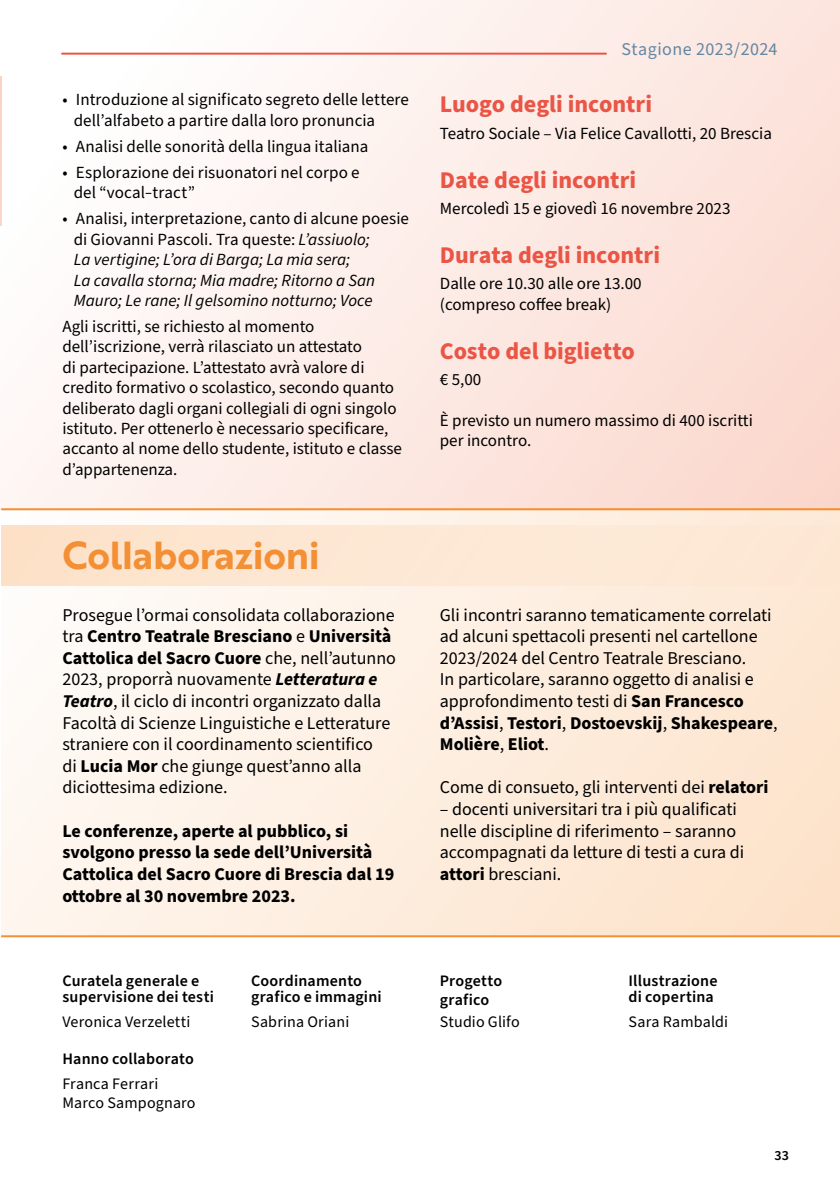
<style>
.page{position:relative;width:840px;height:1191px;background:#fff}
.page>*{position:absolute;margin:0;border:0;box-sizing:border-box;transform-origin:0 0}
.t1{font:38px "Brother 1816 Bold";letter-spacing:-.005em;color:#f39035}
.t2{font:700 24px "Source Sans Pro";color:#ea5546}
.t3{font:18px/21.6px "Source Sans Pro";color:#000}
.t4{font:700 18px/21.6px "Source Sans Pro";color:#000}
.t5{font:18px "Source Sans Pro";letter-spacing:.025em;color:#6595b8}
.t6{font:17px/20.4px "Source Sans Pro";color:#000}
.t7{font:italic 17px/20.4px "Source Sans Pro";color:#000}
.t8{font:600 16px/16px "Source Sans Pro";letter-spacing:.01em;color:#000}
.t9{font:16px/19.2px "Source Sans Pro";letter-spacing:.01em;color:#000}
.t10{font:600 14px "Source Sans Pro";color:#000}
.s1{font-style:normal}
.s2{font-weight:700}
.s3{font-weight:700;font-style:italic}
</style>
<div class="page">
<div style="left:1px;top:508px;width:838px;height:427px;background:linear-gradient(to right,#fef9f5,#fde4cd)"></div>
<div style="left:1px;top:525px;width:838px;height:60px;background:#fde8d4"></div>
<div style="left:0;top:0;width:839px;height:509px;background:linear-gradient(to right,#fefdfd,#fbddd4)"></div>
<hr style="left:62px;top:53px;width:543px;height:2px;background:#ea5546">
<hr style="left:1px;top:508px;width:838px;height:2px;background:#f39035">
<hr style="left:1px;top:935px;width:838px;height:2px;background:#f39035">
<p class="t6" style="left:74px;top:90px;width:336px;text-indent:-11px">• Introduzione al significato segreto delle lettere dell’alfabeto a partire dalla loro pronuncia</p>
<p class="t6" style="left:62px;top:136px;width:307px">• Analisi delle sonorità della lingua italiana</p>
<p class="t6" style="left:74px;top:163px;width:287px;text-indent:-11px">• Esplorazione dei risuonatori nel corpo e del “vocal–tract”</p>
<p class="t7" style="left:74px;top:209px;width:336px;text-indent:-11px"><span class="s1">• Analisi, interpretazione, canto di alcune poesie di Giovanni Pascoli. Tra queste:</span> L’assiuolo;<br>La vertigine; L’ora di Barga; La mia sera;<br>La cavalla storna; Mia madre; Ritorno a San Mauro; Le rane; Il gelsomino notturno; Voce</p>
<p class="t6" style="left:62px;top:317px;width:341px">Agli iscritti, se richiesto al momento dell’iscrizione, verrà rilasciato un attestato<br>di partecipazione. L’attestato avrà valore di credito formativo o scolastico, secondo quanto deliberato dagli organi collegiali di ogni singolo istituto. Per ottenerlo è necessario specificare, accanto al nome dello studente, istituto e classe d’appartenenza.</p>
<h1 class="t1" style="left:62px;top:526px;width:259px">Collaborazioni</h1>
<p class="t3" style="left:62px;top:604px;width:335px">Prosegue l’ormai consolidata collaborazione tra <span class="s2">Centro Teatrale Bresciano</span> e <span class="s2">Università Cattolica del Sacro Cuore</span> che, nell’autunno 2023, proporrà nuovamente <span class="s3">Letteratura e Teatro</span>, il ciclo di incontri organizzato dalla Facoltà di Scienze Linguistiche e Letterature straniere con il coordinamento scientifico<br>di <span class="s2">Lucia Mor</span> che giunge quest’anno alla diciottesima edizione.</p>
<p class="t4" style="left:62px;top:820px;width:333px">Le conferenze, aperte al pubblico, si svolgono presso la sede dell’Università Cattolica del Sacro Cuore di Brescia dal 19 ottobre al 30 novembre 2023.</p>
<p class="t8" style="left:62px;top:973px;width:153px">Curatela generale e supervisione dei testi</p>
<p class="t9" style="left:62px;top:1012px;width:130px">Veronica Verzeletti</p>
<p class="t8" style="left:62px;top:1051px;width:133px">Hanno collaborato</p>
<p class="t9" style="left:62px;top:1074px;width:135px">Franca Ferrari<br>Marco Sampognaro</p>
<p class="t8" style="left:251px;top:973px;width:132px">Coordinamento grafico e immagini</p>
<p class="t9" style="left:251px;top:1012px;width:100px">Sabrina Oriani</p>
<p class="t5" style="left:621px;top:37px;width:157px">Stagione 2023/2024</p>
<h2 class="t2" style="left:439px;top:88px;width:214px">Luogo degli incontri</h2>
<p class="t6" style="left:439px;top:123px;width:333px">Teatro Sociale – Via Felice Cavallotti, 20 Brescia</p>
<h2 class="t2" style="left:439px;top:163px;width:198px">Date degli incontri</h2>
<p class="t6" style="left:439px;top:198px;width:292px">Mercoledì 15 e giovedì 16 novembre 2023</p>
<h2 class="t2" style="left:439px;top:239px;width:222px">Durata degli incontri</h2>
<p class="t6" style="left:439px;top:274px;width:203px">Dalle ore 10.30 alle ore 13.00 (compreso coffee break)</p>
<h2 class="t2" style="left:439px;top:334px;width:196px">Costo del biglietto</h2>
<p class="t6" style="left:439px;top:369px;width:43px">€ 5,00</p>
<p class="t6" style="left:439px;top:410px;width:314px">È previsto un numero massimo di 400 iscritti per incontro.</p>
<p class="t3" style="left:439px;top:604px;width:339px">Gli incontri saranno tematicamente correlati ad alcuni spettacoli presenti nel cartellone 2023/2024 del Centro Teatrale Bresciano.<br>In particolare, saranno oggetto di analisi e approfondimento testi di <span class="s2">San Francesco d’Assisi</span>, <span class="s2">Testori</span>, <span class="s2">Dostoevskij</span>, <span class="s2">Shakespeare</span>, <span class="s2">Molière</span>, <span class="s2">Eliot</span>.</p>
<p class="t3" style="left:439px;top:777px;width:330px">Come di consueto, gli interventi dei <span class="s2">relatori</span></p>
<p class="t3" style="left:439px;top:799px;width:306px">– docenti universitari tra i più qualificati nelle discipline di riferimento – saranno accompagnati da letture di testi a cura di <span class="s2">attori</span> bresciani.</p>
<p class="t8" style="left:439px;top:971px;width:64px;line-height:19.2px">Progetto grafico</p>
<p class="t9" style="left:439px;top:1012px;width:81px">Studio Glifo</p>
<p class="t8" style="left:628px;top:973px;width:90px">Illustrazione di copertina</p>
<p class="t9" style="left:628px;top:1012px;width:101px">Sara Rambaldi</p>
<p class="t10" style="left:774px;top:1146px;width:16px">33</p>
</div>
